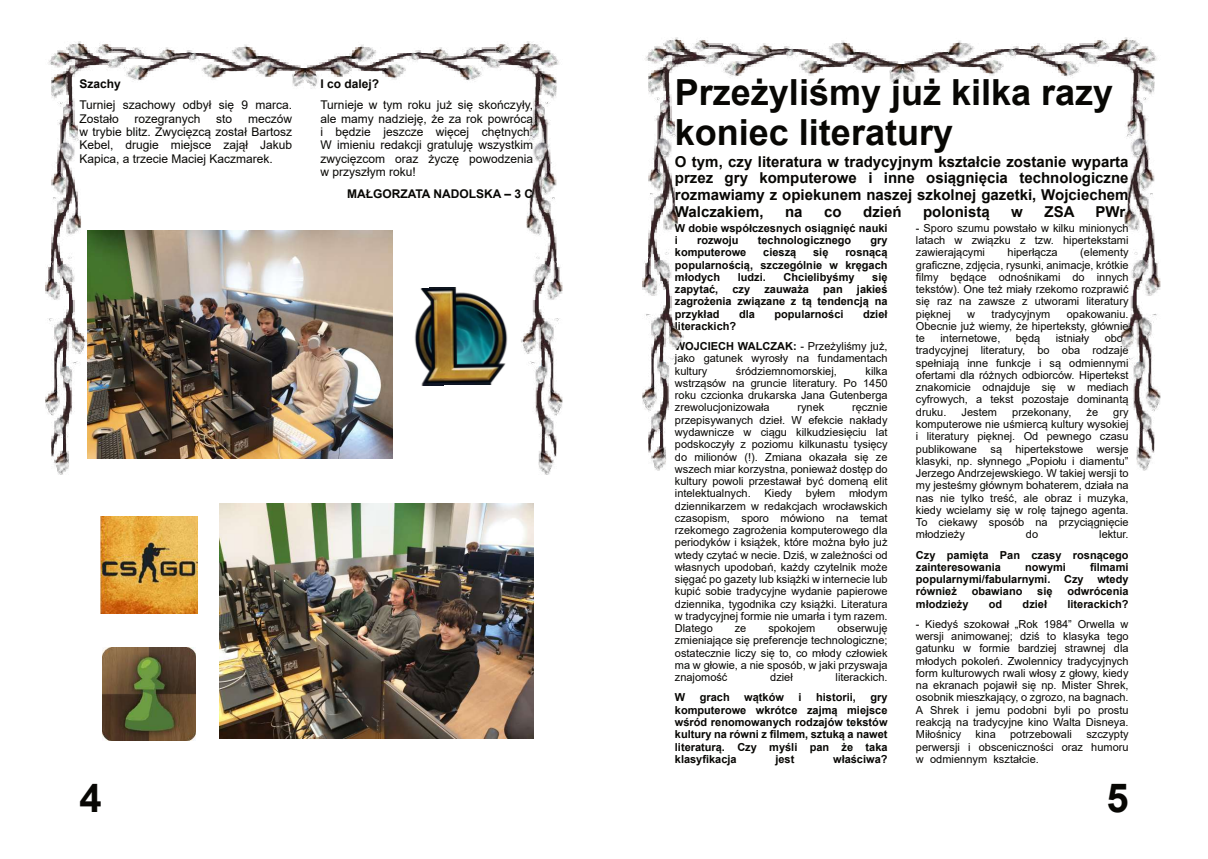
<style>
.page{position:relative;width:1208px;height:859px;background:#fff}
.page>*{position:absolute;margin:0;border:0;box-sizing:border-box;transform-origin:0 0}
.t1{font:700 40px "Arial";color:#080704}
.t2{font:700 36px/40.1px "Arial";color:#080704}
.t3{font:700 15px/16.7px "Arial";color:#080704;text-align:justify}
.t4{font:12px/13.4px "Arial";color:#080704;text-align:justify}
.t5{font:700 12px "Arial";color:#080704}
.t6{font:11px/12.3px "Arial";color:#080704;text-align:justify}
.t7{font:700 11px/12.3px "Arial";color:#080704;text-align:justify}
.s1{font-weight:700}
</style>
<div class="page">
<img style="left:45px;top:41px;width:518px;height:615px">
<img style="left:642px;top:37px;width:519px;height:434px">
<img style="left:88px;top:230px;width:304px;height:229px">
<img style="left:219px;top:503px;width:314px;height:236px">
<img style="left:412px;top:287px;width:98px;height:98px">
<img style="left:101px;top:517px;width:96px;height:96px">
<img style="left:103px;top:648px;width:92px;height:92px">
<p class="t5" style="left:79px;top:79px;width:43px">Szachy</p>
<p class="t4" style="left:79px;top:100px;width:214px">Turniej szachowy odbył się 9 marca.<br>Zostało</p>
<p class="t4" style="left:79px;top:113px;width:214px;text-indent:169px">meczów w trybie blitz. Zwycięzcą został Bartosz Kebel, drugie miejsce zajął Jakub Kapica, a trzecie Maciej Kaczmarek.</p>
<p class="t4" style="left:134px;top:113px;width:68px">rozegranych</p>
<p class="t4" style="left:216px;top:113px;width:18px">sto</p>
<p class="t5" style="left:320px;top:79px;width:60px">I co dalej?</p>
<p class="t4" style="left:320px;top:100px;width:214px">Turnieje w tym roku już się skończyły, ale mamy nadzieję, że za rok powrócą i będzie jeszcze więcej chętnych.<br>W imieniu redakcji gratuluję wszystkim zwycięzcom oraz życzę powodzenia w przyszłym roku!</p>
<p class="t5" style="left:347px;top:189px;width:187px">MAŁGORZATA NADOLSKA – 3 C</p>
<h2 class="t2" style="left:675px;top:76px;width:440px">Przeżyliśmy już kilka razy koniec literatury</h2>
<h3 class="t3" style="left:675px;top:154px;width:455px">O tym, czy literatura w tradycyjnym kształcie zostanie wyparta przez gry komputerowe i inne osiągnięcia technologiczne rozmawiamy z opiekunem naszej szkolnej gazetki, Wojciechem Walczakiem,</h3>
<h3 class="t3" style="left:785px;top:205px;width:19px">na</h3>
<h3 class="t3" style="left:824px;top:205px;width:19px">co</h3>
<h3 class="t3" style="left:863px;top:205px;width:40px">dzień</h3>
<h3 class="t3" style="left:923px;top:205px;width:68px">polonistą</h3>
<h3 class="t3" style="left:1011px;top:205px;width:13px">w</h3>
<h3 class="t3" style="left:1044px;top:205px;width:31px">ZSA</h3>
<h3 class="t3" style="left:1095px;top:205px;width:35px">PWr.</h3>
<p class="t7" style="left:675px;top:223px;width:214px">W dobie współczesnych osiągnięć nauki i</p>
<p class="t6" style="left:916px;top:223px;width:214px">- Sporo szumu powstało w kilku minionych latach w związku z tzw. hipertekstami zawierającymi</p>
<p class="t7" style="left:697px;top:235px;width:43px">rozwoju</p>
<p class="t7" style="left:758px;top:235px;width:95px">technologicznego</p>
<p class="t7" style="left:870px;top:235px;width:19px">gry</p>
<p class="t7" style="left:675px;top:247px;width:73px">komputerowe</p>
<p class="t7" style="left:763px;top:247px;width:35px">cieszą</p>
<p class="t7" style="left:813px;top:247px;width:17px">się</p>
<p class="t6" style="left:916px;top:247px;width:214px;text-indent:164px">(elementy graficzne, zdjęcia, rysunki, animacje, krótkie filmy będące odnośnikami do innych tekstów). One też miały rzekomo rozprawić się raz na zawsze z utworami literatury pięknej</p>
<p class="t6" style="left:1007px;top:247px;width:52px">hiperłącza</p>
<p class="t7" style="left:675px;top:247px;width:214px;text-indent:170px">rosnącą popularnością, szczególnie w kręgach młodych</p>
<p class="t7" style="left:738px;top:272px;width:30px">ludzi.</p>
<p class="t7" style="left:783px;top:272px;width:72px">Chcielibyśmy</p>
<p class="t7" style="left:872px;top:272px;width:17px">się</p>
<p class="t7" style="left:675px;top:284px;width:45px">zapytać,</p>
<p class="t7" style="left:732px;top:284px;width:19px">czy</p>
<p class="t7" style="left:764px;top:284px;width:46px">zauważa</p>
<p class="t7" style="left:823px;top:284px;width:21px">pan</p>
<p class="t7" style="left:675px;top:284px;width:214px;text-indent:182px">jakieś zagrożenia związane z tą tendencją na przykład</p>
<p class="t7" style="left:739px;top:309px;width:17px">dla</p>
<p class="t7" style="left:774px;top:309px;width:71px">popularności</p>
<p class="t7" style="left:863px;top:309px;width:26px">dzieł</p>
<p class="t6" style="left:675px;top:341px;width:214px"><span class="s1">WOJCIECH WALCZAK:</span> - Przeżyliśmy już, jako gatunek wyrosły na fundamentach kultury</p>
<p class="t6" style="left:916px;top:309px;width:214px;text-indent:151px">opakowaniu.<br>Obecnie już wiemy, że hiperteksty, głównie te</p>
<p class="t6" style="left:967px;top:309px;width:9px">w</p>
<p class="t6" style="left:991px;top:309px;width:60px">tradycyjnym</p>
<p class="t6" style="left:916px;top:333px;width:214px;text-indent:189px">obok tradycyjnej literatury, bo oba rodzaje spełniają inne funkcje i są odmiennymi ofertami dla różnych odbiorców. Hipertekst znakomicie odnajduje się w mediach cyfrowych, a tekst pozostaje dominantą druku.</p>
<p class="t6" style="left:940px;top:333px;width:61px">internetowe,</p>
<p class="t6" style="left:1015px;top:333px;width:26px">będą</p>
<p class="t6" style="left:1055px;top:333px;width:35px">istniały</p>
<p class="t6" style="left:736px;top:366px;width:102px">śródziemnomorskiej,</p>
<p class="t6" style="left:675px;top:366px;width:214px;text-indent:191px">kilka wstrząsów na gruncie literatury. Po 1450 roku czcionka drukarska Jana Gutenberga zrewolucjonizowała</p>
<p class="t6" style="left:675px;top:402px;width:214px;text-indent:177px">ręcznie przepisywanych dzieł. W efekcie nakłady wydawnicze w ciągu kilkudziesięciu lat podskoczyły z poziomu kilkunastu tysięcy do milionów (!). Zmiana okazała się ze wszech miar korzystna, ponieważ dostęp do kultury powoli przestawał być domeną elit intelektualnych.</p>
<p class="t6" style="left:797px;top:402px;width:28px">rynek</p>
<p class="t6" style="left:961px;top:407px;width:37px">Jestem</p>
<p class="t6" style="left:1012px;top:407px;width:61px">przekonany,</p>
<p class="t6" style="left:1086px;top:407px;width:13px">że</p>
<p class="t6" style="left:916px;top:407px;width:214px;text-indent:197px">gry komputerowe nie uśmiercą kultury wysokiej i literatury pięknej. Od pewnego czasu publikowane są hipertekstowe wersje klasyki, np. słynnego „Popiołu i diamentu” Jerzego Andrzejewskiego. W takiej wersji to my jesteśmy głównym bohaterem, działa na nas nie tylko treść, ale obraz i muzyka, kiedy wcielamy się w rolę tajnego agenta.<br>To ciekawy sposób na przyciągnięcie młodzieży</p>
<p class="t6" style="left:675px;top:488px;width:214px;text-indent:174px">młodym dziennikarzem w redakcjach wrocławskich czasopism, sporo mówiono na temat rzekomego zagrożenia komputerowego dla periodyków i książek, które można było już wtedy czytać w necie. Dziś, w zależności od własnych upodobań, każdy czytelnik może sięgać po gazety lub książki w internecie lub kupić sobie tradycyjne wydanie papierowe dziennika, tygodnika czy książki. Literatura w tradycyjnej formie nie umarła i tym razem.<br>Dlatego</p>
<p class="t6" style="left:764px;top:488px;width:29px">Kiedy</p>
<p class="t6" style="left:806px;top:488px;width:31px">byłem</p>
<p class="t6" style="left:1026px;top:529px;width:14px">do</p>
<p class="t6" style="left:1099px;top:529px;width:31px">lektur.</p>
<p class="t7" style="left:916px;top:550px;width:214px">Czy pamięta Pan czasy rosnącego zainteresowania</p>
<p class="t7" style="left:916px;top:562px;width:214px;text-indent:174px">filmami popularnymi/fabularnymi. Czy wtedy również</p>
<p class="t7" style="left:1025px;top:562px;width:42px">nowymi</p>
<p class="t7" style="left:971px;top:586px;width:52px">obawiano</p>
<p class="t7" style="left:1037px;top:586px;width:17px">się</p>
<p class="t7" style="left:1067px;top:586px;width:63px">odwrócenia</p>
<p class="t7" style="left:916px;top:599px;width:54px">młodzieży</p>
<p class="t7" style="left:988px;top:599px;width:15px">od</p>
<p class="t7" style="left:1022px;top:599px;width:26px">dzieł</p>
<p class="t7" style="left:1067px;top:599px;width:63px">literackich?</p>
<p class="t6" style="left:916px;top:619px;width:214px">- Kiedyś szokował „Rok 1984” Orwella w wersji animowanej; dziś to klasyka tego gatunku w formie bardziej strawnej dla młodych pokoleń. Zwolennicy tradycyjnych form kulturowych rwali włosy z głowy, kiedy na ekranach pojawił się np. Mister Shrek, osobnik mieszkający, o zgrozo, na bagnach.<br>A Shrek i jemu podobni byli po prostu reakcją na tradycyjne kino Walta Disneya.<br>Miłośnicy</p>
<p class="t6" style="left:675px;top:623px;width:214px;text-indent:162px">obserwuję zmieniające się preferencje technologiczne; ostatecznie liczy się to, co młody człowiek ma w głowie, a nie sposób, w jaki przyswaja znajomość</p>
<p class="t6" style="left:735px;top:623px;width:13px">ze</p>
<p class="t6" style="left:768px;top:623px;width:49px">spokojem</p>
<p class="t6" style="left:770px;top:672px;width:24px">dzieł</p>
<p class="t6" style="left:835px;top:672px;width:53px">literackich.</p>
<p class="t7" style="left:675px;top:692px;width:12px">W</p>
<p class="t7" style="left:700px;top:692px;width:31px">grach</p>
<p class="t7" style="left:744px;top:692px;width:41px">wątków</p>
<p class="t7" style="left:798px;top:692px;width:5px">i</p>
<p class="t7" style="left:816px;top:692px;width:41px">historii,</p>
<p class="t7" style="left:675px;top:692px;width:214px;text-indent:195px">gry komputerowe wkrótce zajmą miejsce wśród renomowanych rodzajów tekstów kultury na równi z filmem, sztuką a nawet literaturą. Czy myśli pan że taka klasyfikacja</p>
<p class="t6" style="left:975px;top:729px;width:22px">kina</p>
<p class="t6" style="left:1010px;top:729px;width:63px">potrzebowali</p>
<p class="t6" style="left:916px;top:729px;width:214px;text-align:right">szczypty<br>perwersji i obsceniczności oraz humoru</p>
<p class="t7" style="left:775px;top:754px;width:20px">jest</p>
<p class="t7" style="left:833px;top:754px;width:56px">właściwa?</p>
<h1 class="t1" style="left:79px;top:782px;width:24px">4</h1>
<h1 class="t1" style="left:1106px;top:782px;width:24px">5</h1>
</div>
